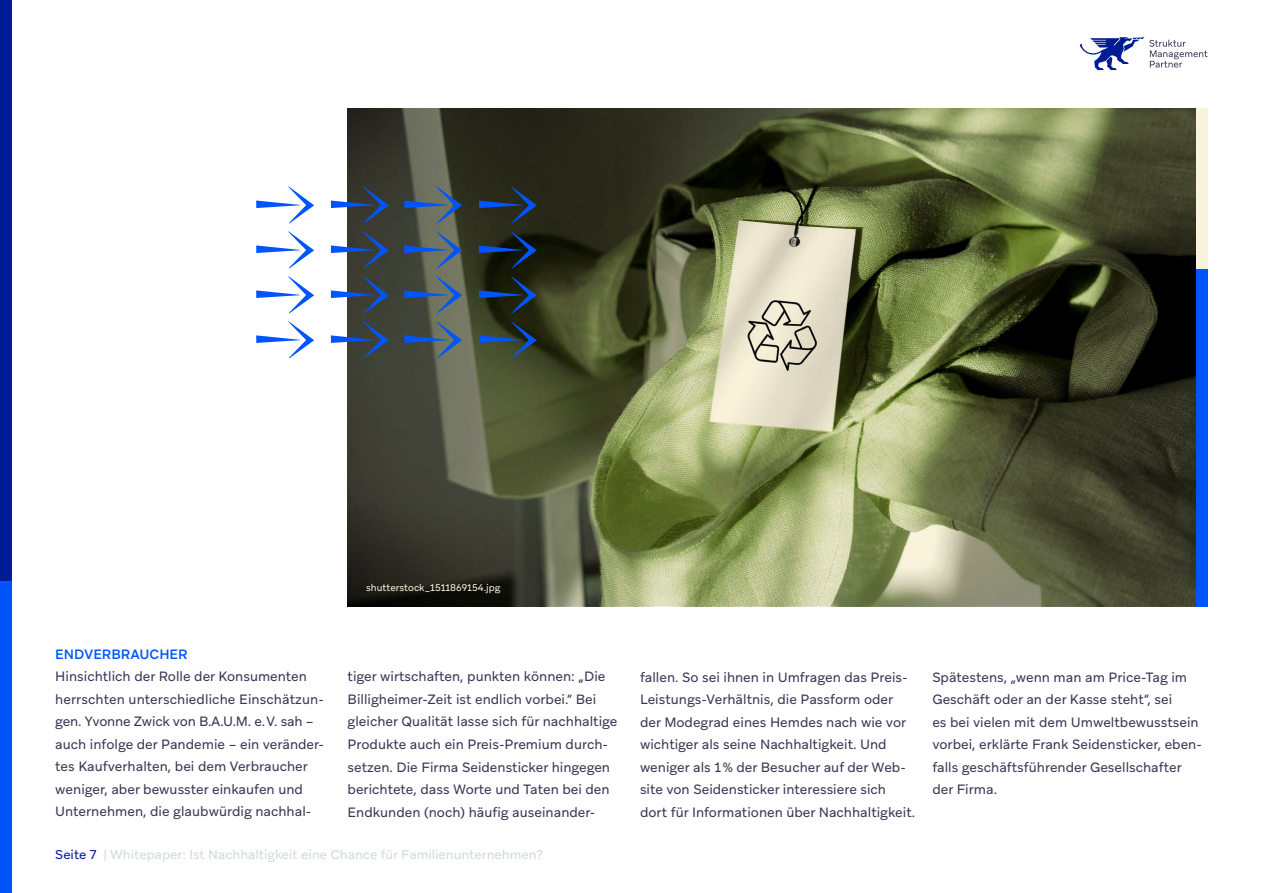
<style>
.page{position:relative;width:1263px;height:893px;background:#fff}
.page>*{position:absolute;margin:0;border:0;box-sizing:border-box;transform-origin:0 0}
.t1{font:13.5px/22.5px "Aribau Grotesk";color:#373754}
.t2{font:500 13.5px "Aribau Grotesk";color:#0055fa}
.t3{font:12.75px "Aribau Grotesk";color:#cfdbdb}
.t4{font:9.75px "Aribau Grotesk";color:#faf3dc}
.s1{color:#001b96}
</style>
<div class="page">
<div style="left:0;top:699px;width:12px;height:194px;background:#0055fa"></div>
<div style="left:0;top:506px;width:12px;height:193px;background:#0055fa"></div>
<div style="left:0;top:387px;width:12px;height:193px;background:#001b96"></div>
<div style="left:0;top:193px;width:12px;height:194px;background:#001b96"></div>
<div style="left:0;top:0;width:12px;height:193px;background:#001b96"></div>
<svg style="left:348px;top:108px;width:848px;height:498px;background:#606544"></svg>
<svg style="left:256px;top:186px;width:58px;height:37px"></svg>
<svg style="left:331px;top:186px;width:58px;height:37px"></svg>
<svg style="left:256px;top:231px;width:58px;height:37px"></svg>
<svg style="left:331px;top:231px;width:58px;height:37px"></svg>
<svg style="left:256px;top:276px;width:58px;height:37px"></svg>
<svg style="left:331px;top:276px;width:58px;height:37px"></svg>
<svg style="left:256px;top:321px;width:58px;height:37px"></svg>
<svg style="left:331px;top:321px;width:58px;height:37px"></svg>
<svg style="left:404px;top:186px;width:58px;height:37px;background:#4d5d68"></svg>
<svg style="left:479px;top:186px;width:58px;height:37px;background:#22303d"></svg>
<svg style="left:404px;top:231px;width:58px;height:37px;background:#50606b"></svg>
<svg style="left:479px;top:231px;width:58px;height:37px;background:#162531"></svg>
<svg style="left:404px;top:276px;width:58px;height:37px;background:#4f5f6a"></svg>
<svg style="left:479px;top:276px;width:58px;height:37px;background:#1a2a31"></svg>
<svg style="left:404px;top:321px;width:58px;height:37px;background:#4c5b67"></svg>
<svg style="left:479px;top:321px;width:58px;height:37px;background:#2f4142"></svg>
<div style="left:1196px;top:269px;width:12px;height:337px;background:#0055fa"></div>
<div style="left:1196px;top:108px;width:12px;height:161px;background:#faf3dc"></div>
<svg style="left:1080px;top:37px;width:128px;height:33px"></svg>
<p class="t4" style="left:366px;top:582px;width:136px">shutterstock_1511869154.jpg</p>
<p class="t2" style="left:55px;top:646px;width:134px">ENDVERBRAUCHER</p>
<p class="t1" style="left:55px;top:665px;width:270px">Hinsichtlich der Rolle der Konsumenten herrschten unterschiedliche Einschätzun&shy;gen. Yvonne Zwick von B.A.U.M. e.V. sah – auch infolge der Pandemie – ein veränder&shy;tes Kaufverhalten, bei dem Verbraucher weniger, aber bewusster einkaufen und Unternehmen, die glaubwürdig nachhal-</p>
<p class="t1" style="left:348px;top:665px;width:271px">tiger wirtschaften, punkten können: „Die Billigheimer-Zeit ist endlich vorbei.“ Bei gleicher Qualität lasse sich für nachhaltige Produkte auch ein Preis-Premium durch&shy;setzen. Die Firma Seidensticker hingegen berichtete, dass Worte und Taten bei den Endkunden (noch) häufig auseinander-</p>
<p class="t1" style="left:640px;top:665px;width:277px">fallen. So sei ihnen in Umfragen das Preis-Leistungs-Verhältnis, die Passform oder der Modegrad eines Hemdes nach wie vor wichtiger als seine Nachhaltigkeit. Und weniger als 1% der Besucher auf der Web&shy;site von Seidensticker interessiere sich dort für Informationen über Nachhaltigkeit.</p>
<p class="t1" style="left:932px;top:665px;width:271px">Spätestens, „wenn man am Price-Tag im Geschäft oder an der Kasse steht“, sei<br>es bei vielen mit dem Umweltbewusstsein vorbei, erklärte Frank Seidensticker, eben&shy;falls geschäftsführender Gesellschafter der Firma.</p>
<p class="t3" style="left:55px;top:846px;width:489px"><span class="s1">Seite 7</span> | Whitepaper: Ist Nachhaltigkeit eine Chance für Familienunternehmen?</p>
</div>
